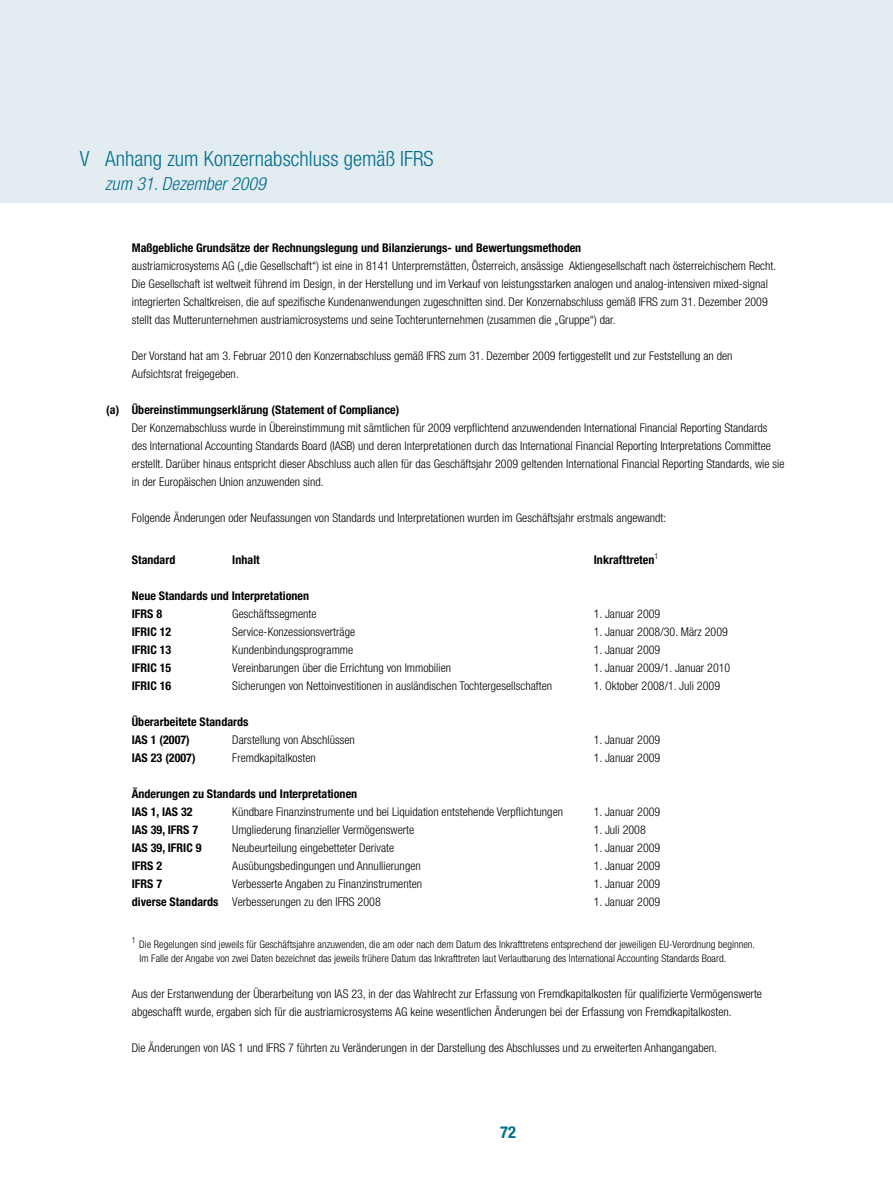
<style>
.page{position:relative;width:893px;height:1191px;background:#fff}
.page>*{position:absolute;margin:0;border:0;box-sizing:border-box;transform-origin:0 0}
.t1{font:300 condensed 21px "Helvetica Neue";letter-spacing:.005em;color:#006d8e}
.t2{font:italic 300 condensed 18px "Helvetica Neue";letter-spacing:.005em;color:#006d8e}
.t3{font:700 condensed 16.5px "Helvetica Neue";color:#006d8e}
.t4{font:300 condensed 12px/18px "Helvetica Neue";letter-spacing:.005em;color:#000}
.t5{font:700 condensed 12px/18px "Helvetica Neue";letter-spacing:.005em;color:#000}
.t6{font:300 condensed 10.5px/14.4px "Helvetica Neue";letter-spacing:.005em;color:#000}
.t7{font:300 condensed 8.25px "Helvetica Neue";color:#000}
.s1{font-weight:700}
</style>
<div class="page">
<div style="left:0;top:0;width:893px;height:202px;background:#e2ecf1"></div>
<h1 class="t1" style="left:80px;top:146px;width:355px">V Anhang zum Konzernabschluss gemäß IFRS</h1>
<h2 class="t2" style="left:105px;top:173px;width:162px">zum 31. Dezember 2009</h2>
<p class="t5" style="left:132px;top:238px;width:451px">Maßgebliche Grundsätze der Rechnungslegung und Bilanzierungs- und Bewertungsmethoden</p>
<p class="t4" style="left:132px;top:256px;width:646px">austriamicrosystems AG („die Gesellschaft“) ist eine in 8141 Unterpremstätten, Österreich, ansässige Aktiengesellschaft nach österreichischem Recht.<br>Die Gesellschaft ist weltweit führend im Design, in der Herstellung und im Verkauf von leistungsstarken analogen und analog-intensiven mixed-signal integrierten Schaltkreisen, die auf spezifische Kundenanwendungen zugeschnitten sind. Der Konzernabschluss gemäß IFRS zum 31. Dezember 2009 stellt das Mutterunternehmen austriamicrosystems und seine Tochterunternehmen (zusammen die „Gruppe“) dar.</p>
<p class="t4" style="left:132px;top:346px;width:602px">Der Vorstand hat am 3. Februar 2010 den Konzernabschluss gemäß IFRS zum 31. Dezember 2009 fertiggestellt und zur Feststellung an den<br>Aufsichtsrat freigegeben.</p>
<p class="t5" style="left:106px;top:400px;width:295px">(a) Übereinstimmungserklärung (Statement of Compliance)</p>
<p class="t4" style="left:132px;top:418px;width:654px">Der Konzernabschluss wurde in Übereinstimmung mit sämtlichen für 2009 verpflichtend anzuwendenden International Financial Reporting Standards des International Accounting Standards Board (IASB) und deren Interpretationen durch das International Financial Reporting Interpretations Committee erstellt. Darüber hinaus entspricht dieser Abschluss auch allen für das Geschäftsjahr 2009 geltenden International Financial Reporting Standards, wie sie in der Europäischen Union anzuwenden sind.</p>
<p class="t4" style="left:132px;top:508px;width:536px">Folgende Änderungen oder Neufassungen von Standards und Interpretationen wurden im Geschäftsjahr erstmals angewandt:</p>
<p class="t5" style="left:132px;top:550px;width:45px">Standard</p>
<p class="t5" style="left:232px;top:550px;width:29px">Inhalt</p>
<p class="t5" style="left:594px;top:550px;width:66px">Inkrafttreten<sup>1</sup></p>
<p class="t5" style="left:132px;top:586px;width:179px">Neue Standards und Interpretationen<br>IFRS 8</p>
<p class="t4" style="left:232px;top:604px;width:86px">Geschäftssegmente</p>
<p class="t4" style="left:594px;top:604px;width:68px">1. Januar 2009</p>
<p class="t5" style="left:132px;top:622px;width:41px">IFRIC 12</p>
<p class="t4" style="left:232px;top:622px;width:124px">Service-Konzessionsverträge</p>
<p class="t4" style="left:594px;top:622px;width:136px">1. Januar 2008/30. März 2009</p>
<p class="t5" style="left:132px;top:640px;width:41px">IFRIC 13</p>
<p class="t4" style="left:232px;top:640px;width:122px">Kundenbindungsprogramme</p>
<p class="t4" style="left:594px;top:640px;width:68px">1. Januar 2009</p>
<p class="t5" style="left:132px;top:658px;width:41px">IFRIC 15</p>
<p class="t4" style="left:232px;top:658px;width:220px">Vereinbarungen über die Errichtung von Immobilien</p>
<p class="t4" style="left:594px;top:658px;width:138px">1. Januar 2009/1. Januar 2010</p>
<p class="t5" style="left:132px;top:676px;width:41px">IFRIC 16</p>
<p class="t4" style="left:232px;top:676px;width:321px">Sicherungen von Nettoinvestitionen in ausländischen Tochtergesellschaften</p>
<p class="t4" style="left:594px;top:676px;width:128px">1. Oktober 2008/1. Juli 2009</p>
<p class="t5" style="left:132px;top:712px;width:118px">Überarbeitete Standards<br>IAS 1 (2007)</p>
<p class="t4" style="left:232px;top:730px;width:124px">Darstellung von Abschlüssen</p>
<p class="t4" style="left:594px;top:730px;width:68px">1. Januar 2009</p>
<p class="t5" style="left:132px;top:748px;width:65px">IAS 23 (2007)</p>
<p class="t4" style="left:232px;top:748px;width:85px">Fremdkapitalkosten</p>
<p class="t4" style="left:594px;top:748px;width:68px">1. Januar 2009</p>
<p class="t5" style="left:132px;top:784px;width:227px">Änderungen zu Standards und Interpretationen<br>IAS 1, IAS 32</p>
<p class="t4" style="left:232px;top:802px;width:332px">Kündbare Finanzinstrumente und bei Liquidation entstehende Verpflichtungen</p>
<p class="t4" style="left:594px;top:802px;width:68px">1. Januar 2009</p>
<p class="t5" style="left:132px;top:820px;width:68px">IAS 39, IFRS 7</p>
<p class="t4" style="left:232px;top:820px;width:183px">Umgliederung finanzieller Vermögenswerte</p>
<p class="t4" style="left:594px;top:820px;width:54px">1. Juli 2008</p>
<p class="t5" style="left:132px;top:838px;width:71px">IAS 39, IFRIC 9</p>
<p class="t4" style="left:232px;top:838px;width:163px">Neubeurteilung eingebetteter Derivate</p>
<p class="t4" style="left:594px;top:838px;width:68px">1. Januar 2009</p>
<p class="t5" style="left:132px;top:856px;width:32px">IFRS 2</p>
<p class="t4" style="left:232px;top:856px;width:190px">Ausübungsbedingungen und Annullierungen</p>
<p class="t4" style="left:594px;top:856px;width:68px">1. Januar 2009</p>
<p class="t5" style="left:132px;top:874px;width:32px">IFRS 7</p>
<p class="t4" style="left:232px;top:874px;width:191px">Verbesserte Angaben zu Finanzinstrumenten</p>
<p class="t4" style="left:594px;top:874px;width:68px">1. Januar 2009</p>
<p class="t4" style="left:132px;top:892px;width:250px"><span class="s1">diverse Standards</span> Verbesserungen zu den IFRS 2008</p>
<p class="t4" style="left:594px;top:892px;width:68px">1. Januar 2009</p>
<p class="t7" style="left:132px;top:935px;width:5px">1</p>
<p class="t6" style="left:139px;top:937px;width:617px">Die Regelungen sind jeweils für Geschäftsjahre anzuwenden, die am oder nach dem Datum des Inkrafttretens entsprechend der jeweiligen EU-Verordnung beginnen.<br>Im Falle der Angabe von zwei Daten bezeichnet das jeweils frühere Datum das Inkrafttreten laut Verlautbarung des International Accounting Standards Board.</p>
<p class="t4" style="left:132px;top:985px;width:632px">Aus der Erstanwendung der Überarbeitung von IAS 23, in der das Wahlrecht zur Erfassung von Fremdkapitalkosten für qualifizierte Vermögenswerte abgeschafft wurde, ergaben sich für die austriamicrosystems AG keine wesentlichen Änderungen bei der Erfassung von Fremdkapitalkosten.</p>
<p class="t4" style="left:132px;top:1039px;width:587px">Die Änderungen von IAS 1 und IFRS 7 führten zu Veränderungen in der Darstellung des Abschlusses und zu erweiterten Anhangangaben.</p>
<h3 class="t3" style="left:500px;top:1122px;width:17px">72</h3>
</div>
